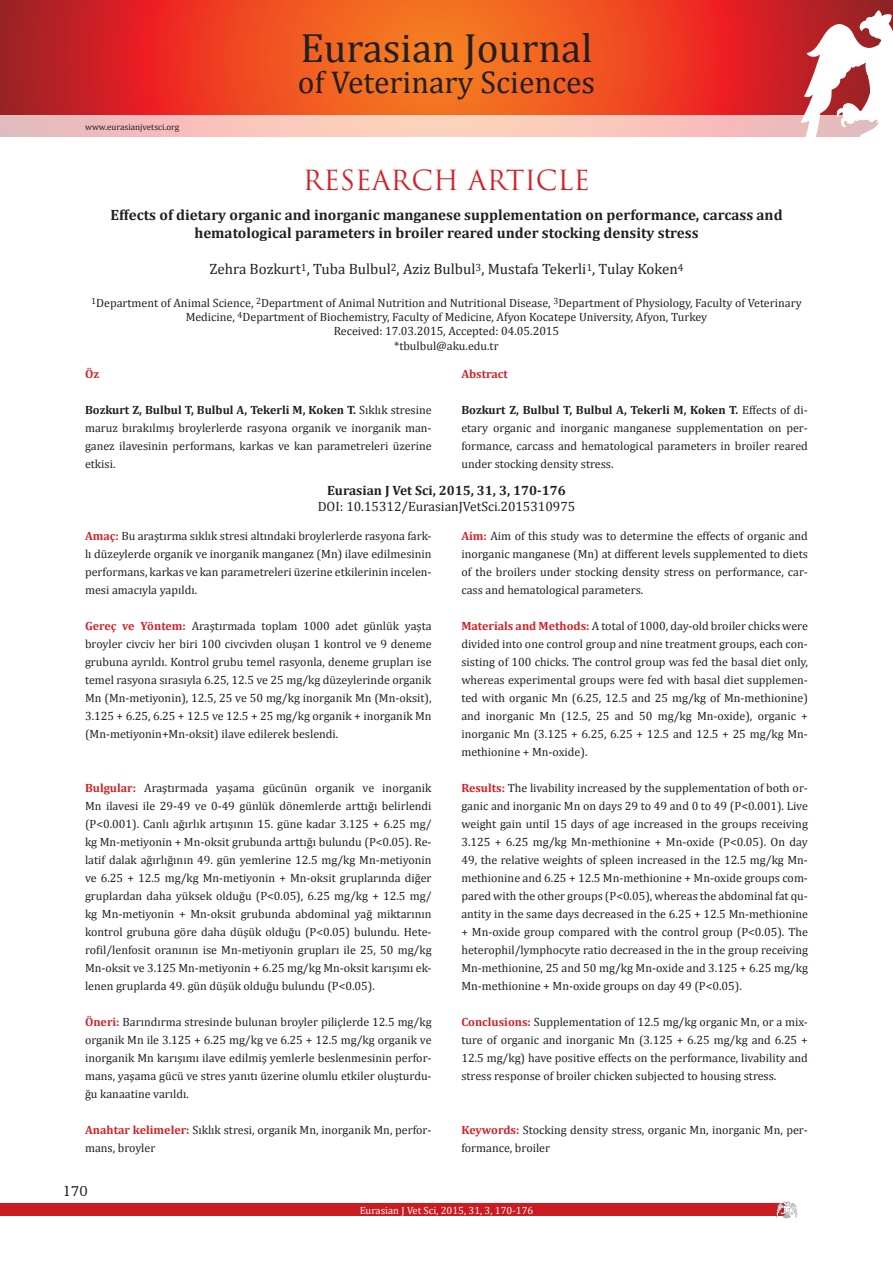
<style>
.page{position:relative;width:893px;height:1263px;background:#fff}
.page>*{position:absolute;margin:0;border:0;box-sizing:border-box;transform-origin:0 0}
.t1{font:41.1px "Cambria";color:#231f20}
.t2{font:31.65px "Cambria";color:#231f20}
.t3{font:27px "Trajan Pro";color:#d1232a}
.t4{font:700 15px "Cambria";color:#231f20}
.t5{font:15px "Cambria";color:#231f20}
.t6{font:15px "Humanist Slabserif 712 BT";color:#231f20}
.t7{font:13.5px "Cambria";color:#231f20}
.t8{font:700 13.5px "Cambria";color:#231f20}
.t9{font:12px/18px "Cambria";color:#231f20;text-align:justify}
.t10{font:700 12px "Cambria";color:#d1232a}
.t11{font:10.5px "Cambria";color:#fff}
.t12{font:9px "Cambria";color:#231f20}
.s1{font-weight:700}
.s2{font-weight:700;color:#d1232a}
</style>
<div class="page">
<svg style="left:0;top:0;width:893px;height:115px;background:#e44522"></svg>
<div style="left:0;top:1203px;width:787px;height:13px;background:#cb1a21"></div>
<svg style="left:776px;top:1201px;width:21px;height:17px"></svg>
<svg style="left:800px;top:10px;width:93px;height:127px"></svg>
<svg style="left:0;top:115px;width:893px;height:21px;background:#f5c7bf"></svg>
<p class="t12" style="left:85px;top:121px;width:96px">www.eurasianjvetsci.org</p>
<p class="t1" style="left:300px;top:24px;width:294px">Eurasian Journal</p>
<p class="t2" style="left:298px;top:64px;width:299px">of Veterinary Sciences</p>
<p class="t3" style="left:303px;top:163px;width:289px">RESEARCH ARTICLE</p>
<p class="t4" style="left:110px;top:204px;width:674px">Effects of dietary organic and inorganic manganese supplementation on performance, carcass and</p>
<p class="t4" style="left:194px;top:222px;width:506px">hematological parameters in broiler reared under stocking density stress</p>
<p class="t5" style="left:209px;top:260px;width:476px">Zehra Bozkurt<sup>1</sup>, Tuba Bulbul<sup>2</sup>, Aziz Bulbul<sup>3</sup>, Mustafa Tekerli<sup>1</sup>, Tulay Koken<sup>4</sup></p>
<p class="t9" style="left:91px;top:295px;width:712px;line-height:14.4px;text-align:center"><sup>1</sup>Department of Animal Science, <sup>2</sup>Department of Animal Nutrition and Nutritional Disease, <sup>3</sup>Department of Physiology, Faculty of Veterinary<br>Medicine, <sup>4</sup>Department of Biochemistry, Faculty of Medicine, Afyon Kocatepe University, Afyon, Turkey</p>
<p class="t9" style="left:334px;top:322px;width:227px">Received: 17.03.2015, Accepted: 04.05.2015</p>
<p class="t9" style="left:394px;top:337px;width:106px">*tbulbul@aku.edu.tr</p>
<p class="t10" style="left:85px;top:365px;width:16px">Öz</p>
<p class="t9" style="left:85px;top:401px;width:348px"><span class="s1">Bozkurt Z, Bulbul T, Bulbul A, Tekerli M, Koken T.</span> Sıklık stresine maruz bırakılmış broylerlerde rasyona organik ve inorganik man&shy;ganez ilavesinin performans, karkas ve kan parametreleri üzerine etkisi.</p>
<p class="t10" style="left:461px;top:365px;width:48px">Abstract</p>
<p class="t9" style="left:461px;top:401px;width:348px"><span class="s1">Bozkurt Z, Bulbul T, Bulbul A, Tekerli M, Koken T.</span> Effects of di&shy;etary organic and inorganic manganese supplementation on per&shy;formance, carcass and hematological parameters in broiler reared under stocking density stress.</p>
<p class="t8" style="left:327px;top:481px;width:240px">Eurasian J Vet Sci, 2015, 31, 3, 170-176</p>
<p class="t7" style="left:318px;top:498px;width:259px">DOI: 10.15312/EurasianJVetSci.2015310975</p>
<p class="t9" style="left:85px;top:527px;width:348px"><span class="s2">Amaç:</span> Bu araştırma sıklık stresi altındaki broylerlerde rasyona fark&shy;lı düzeylerde organik ve inorganik manganez (Mn) ilave edilmesinin performans, karkas ve kan parametreleri üzerine etkilerinin incelen&shy;mesi amacıyla yapıldı.</p>
<p class="t9" style="left:85px;top:617px;width:348px"><span class="s2">Gereç ve Yöntem:</span> Araştırmada toplam 1000 adet günlük yaşta broyler civciv her biri 100 civcivden oluşan 1 kontrol ve 9 deneme grubuna ayrıldı. Kontrol grubu temel rasyonla, deneme grupları ise temel rasyona sırasıyla 6.25, 12.5 ve 25 mg/kg düzeylerinde organik Mn (Mn-metiyonin), 12.5, 25 ve 50 mg/kg inorganik Mn (Mn-oksit), 3.125 + 6.25, 6.25 + 12.5 ve 12.5 + 25 mg/kg organik + inorganik Mn (Mn-metiyonin+Mn-oksit) ilave edilerek beslendi.</p>
<p class="t9" style="left:85px;top:779px;width:348px"><span class="s2">Bulgular:</span> Araştırmada yaşama gücünün organik ve inorganik Mn ilavesi ile 29-49 ve 0-49 günlük dönemlerde arttığı belirlendi (P&lt;0.001). Canlı ağırlık artışının 15. güne kadar 3.125 + 6.25 mg/ kg Mn-metiyonin + Mn-oksit grubunda arttığı bulundu (P&lt;0.05). Re&shy;latif dalak ağırlığının 49. gün yemlerine 12.5 mg/kg Mn-metiyonin ve 6.25 + 12.5 mg/kg Mn-metiyonin + Mn-oksit gruplarında diğer gruplardan daha yüksek olduğu (P&lt;0.05), 6.25 mg/kg + 12.5 mg/ kg Mn-metiyonin + Mn-oksit grubunda abdominal yağ miktarının kontrol grubuna göre daha düşük olduğu (P&lt;0.05) bulundu. Hete&shy;rofil/lenfosit oranının ise Mn-metiyonin grupları ile 25, 50 mg/kg Mn-oksit ve 3.125 Mn-metiyonin + 6.25 mg/kg Mn-oksit karışımı ek&shy;lenen gruplarda 49. gün düşük olduğu bulundu (P&lt;0.05).</p>
<p class="t9" style="left:85px;top:1013px;width:348px"><span class="s2">Öneri:</span> Barındırma stresinde bulunan broyler piliçlerde 12.5 mg/kg organik Mn ile 3.125 + 6.25 mg/kg ve 6.25 + 12.5 mg/kg organik ve inorganik Mn karışımı ilave edilmiş yemlerle beslenmesinin perfor&shy;mans, yaşama gücü ve stres yanıtı üzerine olumlu etkiler oluşturdu&shy;ğu kanaatine varıldı.</p>
<p class="t9" style="left:85px;top:1121px;width:348px"><span class="s2">Anahtar kelimeler:</span> Sıklık stresi, organik Mn, inorganik Mn, perfor&shy;mans, broyler</p>
<p class="t6" style="left:63px;top:1181px;width:27px">170</p>
<p class="t9" style="left:461px;top:527px;width:348px"><span class="s2">Aim:</span> Aim of this study was to determine the effects of organic and inorganic manganese (Mn) at different levels supplemented to diets of the broilers under stocking density stress on performance, car&shy;cass and hematological parameters.</p>
<p class="t9" style="left:461px;top:617px;width:348px"><span class="s2">Materials and Methods:</span> A total of 1000, day-old broiler chicks were divided into one control group and nine treatment groups, each con&shy;sisting of 100 chicks. The control group was fed the basal diet only, whereas experimental groups were fed with basal diet supplemen&shy;ted with organic Mn (6.25, 12.5 and 25 mg/kg of Mn-methionine) and inorganic Mn (12.5, 25 and 50 mg/kg Mn-oxide), organic + inorganic Mn (3.125 + 6.25, 6.25 + 12.5 and 12.5 + 25 mg/kg Mn&shy;methionine + Mn-oxide).</p>
<p class="t9" style="left:461px;top:779px;width:348px"><span class="s2">Results:</span> The livability increased by the supplementation of both or&shy;ganic and inorganic Mn on days 29 to 49 and 0 to 49 (P&lt;0.001). Live weight gain until 15 days of age increased in the groups receiving 3.125 + 6.25 mg/kg Mn-methionine + Mn-oxide (P&lt;0.05). On day 49, the relative weights of spleen increased in the 12.5 mg/kg Mn&shy;methionine and 6.25 + 12.5 Mn-methionine + Mn-oxide groups com&shy;pared with the other groups (P&lt;0.05), whereas the abdominal fat qu&shy;antity in the same days decreased in the 6.25 + 12.5 Mn-methionine + Mn-oxide group compared with the control group (P&lt;0.05). The heterophil/lymphocyte ratio decreased in the in the group receiving Mn-methionine, 25 and 50 mg/kg Mn-oxide and 3.125 + 6.25 mg/kg Mn-methionine + Mn-oxide groups on day 49 (P&lt;0.05).</p>
<p class="t9" style="left:461px;top:1013px;width:348px"><span class="s2">Conclusions:</span> Supplementation of 12.5 mg/kg organic Mn, or a mix&shy;ture of organic and inorganic Mn (3.125 + 6.25 mg/kg and 6.25 + 12.5 mg/kg) have positive effects on the performance, livability and stress response of broiler chicken subjected to housing stress.</p>
<p class="t9" style="left:461px;top:1121px;width:348px"><span class="s2">Keywords:</span> Stocking density stress, organic Mn, inorganic Mn, per&shy;formance, broiler</p>
<p class="t11" style="left:360px;top:1204px;width:175px">Eurasian J Vet Sci, 2015, 31, 3, 170-176</p>
</div>
